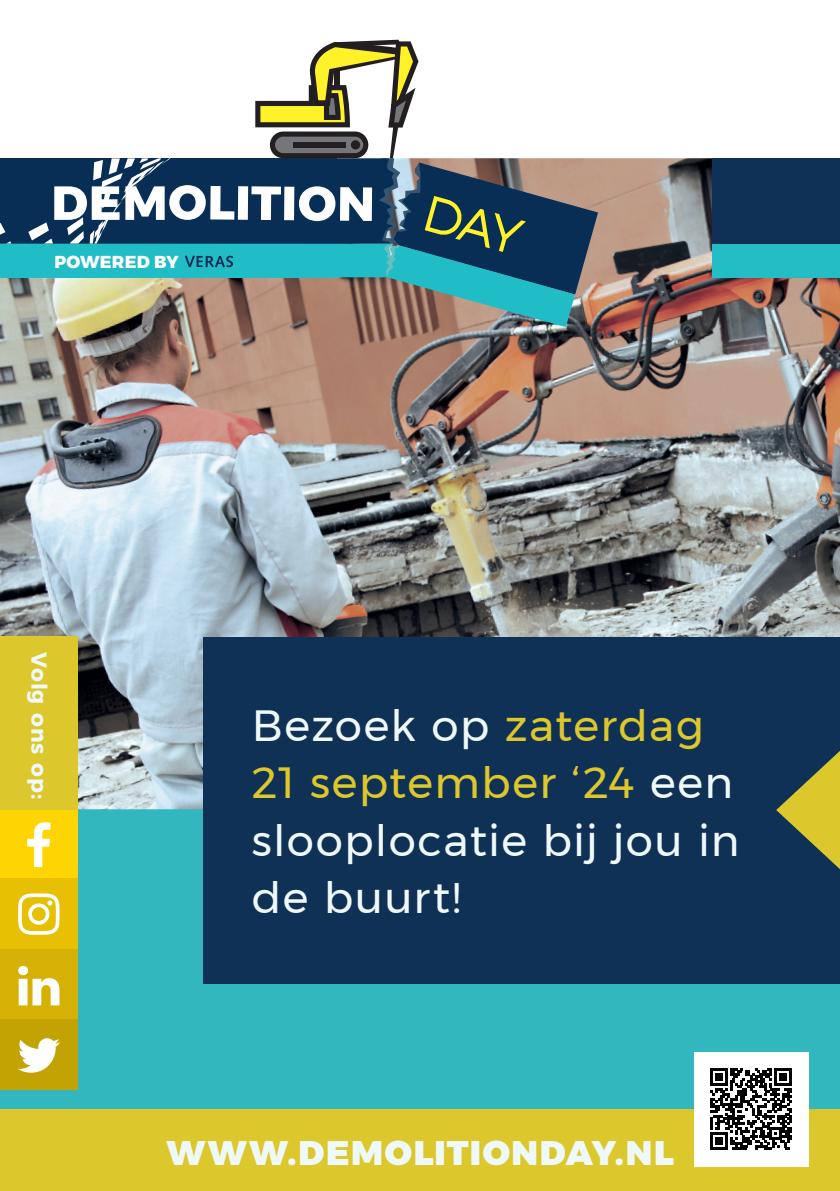
<style>
.page{position:relative;width:840px;height:1191px;background:#fff}
.page>*{position:absolute;margin:0;border:0;box-sizing:border-box;transform-origin:0 0}
.t1{font:43.6px/57.4px "Montserrat";letter-spacing:.03em;color:#eff9f9}
.t2{font:900 34px "Montserrat";letter-spacing:.05em;color:#eff9f9}
.t3{font:700 21.6px "Montserrat";letter-spacing:.04em;color:#eff9f9}
.t4{font:800 17.2px "Montserrat";letter-spacing:.01em;color:#fff}
.s1{color:#dcc72d}
</style>
<div class="page">
<div style="left:0;top:651px;width:839px;height:540px;background:#33b7bf"></div>
<img style="left:0;top:158px;width:839px;height:651px">
<div style="left:0;top:636px;width:78px;height:175px;background:#dcc72d"></div>
<div style="left:0;top:810px;width:78px;height:70px;background:#fed503"></div>
<div style="left:0;top:878px;width:78px;height:71px;background:#e7c004"></div>
<div style="left:0;top:949px;width:78px;height:70px;background:#d4b104"></div>
<div style="left:0;top:1019px;width:78px;height:70px;background:#c3a304"></div>
<svg style="left:27px;top:822px;width:23px;height:45px"></svg>
<svg style="left:18px;top:966px;width:41px;height:39px"></svg>
<svg style="left:18px;top:893px;width:41px;height:41px"></svg>
<svg style="left:18px;top:1038px;width:42px;height:34px"></svg>
<div style="left:203px;top:636px;width:636px;height:347px;background:#103156"></div>
<svg style="left:776px;top:752px;width:63px;height:116px"></svg>
<div style="left:712px;top:192px;width:127px;height:85px;background:#23bdc6"></div>
<div style="left:712px;top:158px;width:127px;height:85px;background:#103156"></div>
<svg style="left:0;top:40px;width:597px;height:287px"></svg>
<div style="left:0;top:1109px;width:839px;height:82px;background:#dcc72d"></div>
<div style="left:693px;top:1051px;width:114px;height:115px;background:#fff"></div>
<svg style="left:710px;top:1068px;width:81px;height:81px"></svg>
<p class="t4" style="left:54px;top:247px;width:126px">POWERED BY</p>
<p class="t3" style="left:57px;top:652px;width:148px;rotate:90deg">Volg ons op:</p>
<p class="t1" style="left:252px;top:696px;width:489px">Bezoek op <span class="s1">zaterdag<br>21 september ‘24</span> een slooplocatie bij jou in</p>
<p class="t1" style="left:252px;top:868px;width:210px">de buurt!</p>
<p class="t2" style="left:166px;top:1125px;width:509px">WWW.DEMOLITIONDAY.NL</p>
</div>
